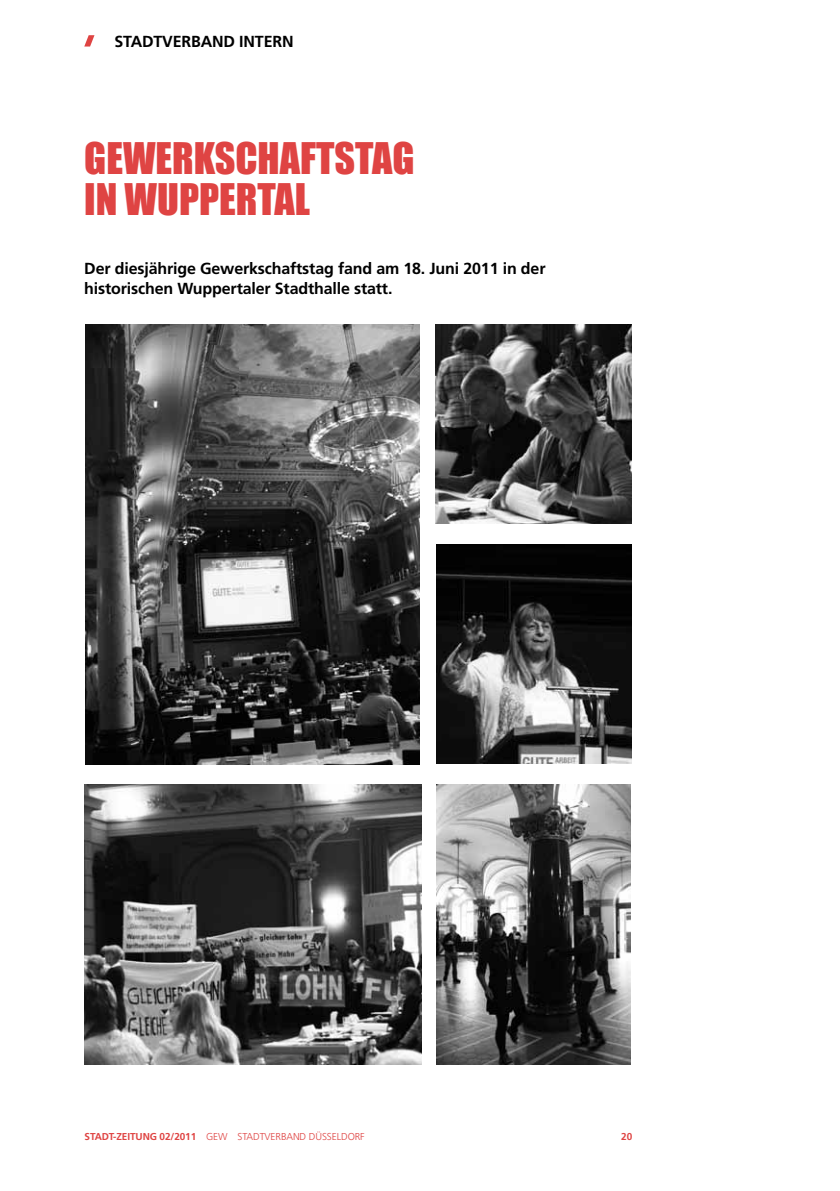
<style>
.page{position:relative;width:840px;height:1191px;background:#fff}
.page>*{position:absolute;margin:0;border:0;box-sizing:border-box;transform-origin:0 0}
.t1{font:40px/40px "Impact";color:#df4443}
.t2{font:700 16px/20px "Frutiger LT Std";letter-spacing:-.01em;color:#000}
.t3{font:300 10px "Frutiger LT Std";letter-spacing:-.01em;color:#df4443}
.t4{font:700 10px "Frutiger LT Std";color:#df4443}
.s1{font-weight:700}
</style>
<div class="page">
<img style="left:85px;top:324px;width:334px;height:440px">
<img style="left:435px;top:324px;width:196px;height:200px">
<img style="left:436px;top:544px;width:195px;height:220px">
<img style="left:84px;top:784px;width:337px;height:280px">
<img style="left:436px;top:784px;width:194px;height:280px">
<svg style="left:84px;top:35px;width:10px;height:12px"></svg>
<p class="t2" style="left:114px;top:31px;width:59px">Stadtverb</p>
<p class="t2" style="left:201px;top:31px;width:94px">and intern</p>
<h1 class="t1" style="left:84px;top:138px;width:310px">GEWERKSCHAFTSTAG<br>IN WUPPERTAL</h1>
<p class="t2" style="left:84px;top:259px;width:462px">Der diesjährige Gewerkschaftstag fand am 18. Juni 2011 in der historischen Wuppertaler Stadthalle statt.</p>
<p class="t3" style="left:84px;top:1131px;width:281px"><span class="s1">Stadt-Zeitung 02/2011</span> GEW STADTVERBAND DÜSSE LDORF</p>
<p class="t4" style="left:621px;top:1131px;width:13px">20</p>
</div>
